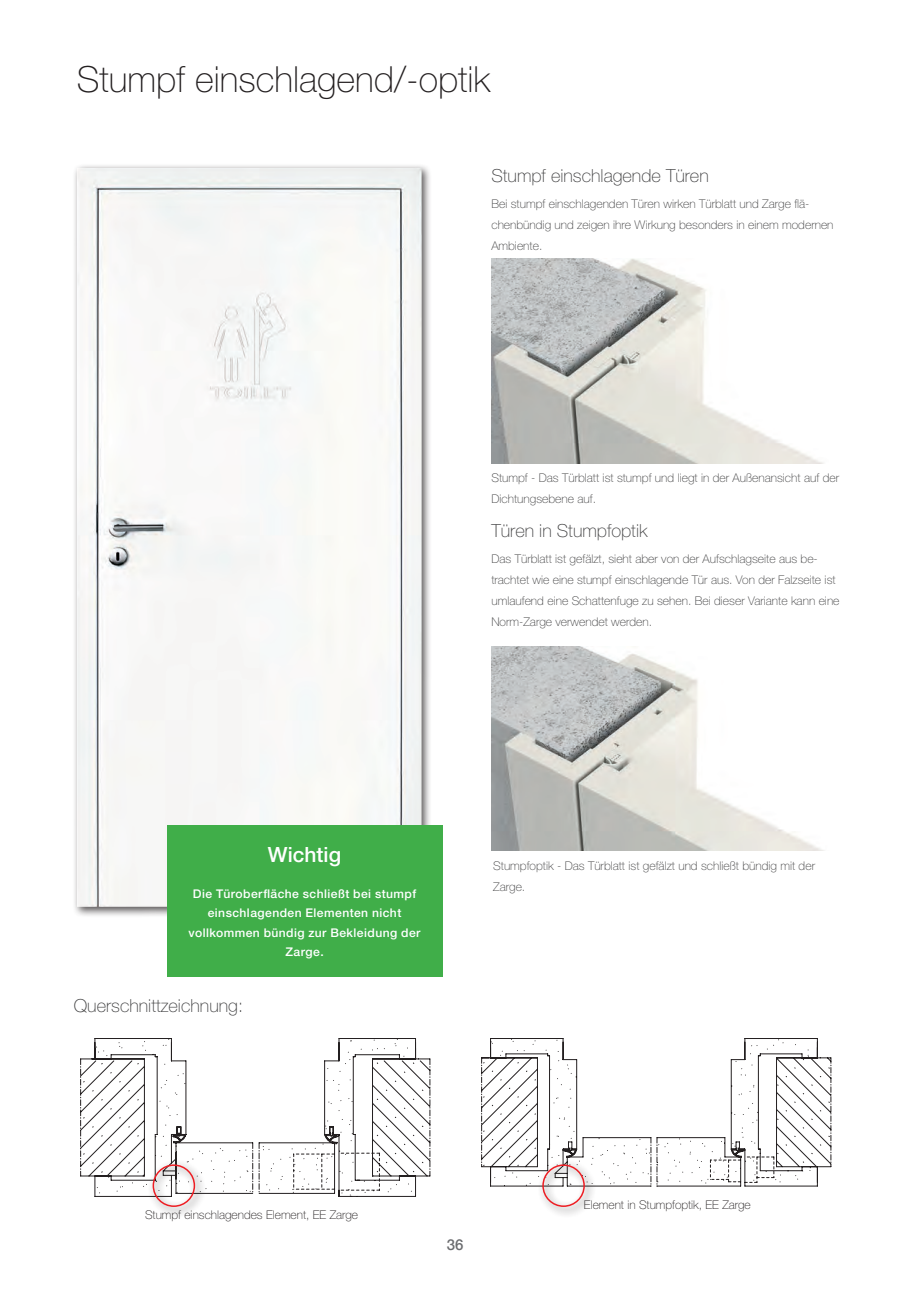
<style>
.page{position:relative;width:919px;height:1289px;background:#fff}
.page>*{position:absolute;margin:0;border:0;box-sizing:border-box;transform-origin:0 0}
.t1{font:100 36px "Helvetica Neue";color:#231f20}
.t2{font:500 21px "Helvetica Neue CE";color:#fff}
.t3{font:100 18px "Helvetica Neue";color:#3e3e3f}
.t4{font:500 15px "Helvetica Neue";color:#6c6d70}
.t5{font:100 12px/21px "Helvetica Neue";color:#3e3e3f}
.t6{font:500 12px/19.5px "Helvetica Neue CE";letter-spacing:.035em;color:#fff;text-align:center}
.t7{font:100 12px "Helvetica Neue";color:#231f20}
</style>
<div class="page">
<div style="left:72px;top:163px;width:360px;height:754px;background:#231f20;opacity:.75"></div>
<div style="left:77px;top:168px;width:344px;height:738px;background:#f7f8f6"></div>
<svg style="left:80px;top:1038px;width:351px;height:159px"></svg>
<svg style="left:481px;top:1038px;width:350px;height:148px"></svg>
<div style="left:148px;top:1159px;width:58px;height:58px;background:#231f20;opacity:.75"></div>
<div style="left:153px;top:1164px;width:42px;height:42px;border:2px solid #ee1d23;border-radius:50%"></div>
<div style="left:537px;top:1159px;width:59px;height:58px;background:#231f20;opacity:.75"></div>
<div style="left:542px;top:1164px;width:43px;height:42px;border:2px solid #ee1d23;border-radius:50%"></div>
<img style="left:491px;top:259px;width:332px;height:204px">
<img style="left:491px;top:646px;width:331px;height:204px">
<div style="left:167px;top:824px;width:275px;height:152px;background:#40ae49"></div>
<h1 class="t1" style="left:77px;top:59px;width:414px">Stumpf einschlagend/-optik</h1>
<h3 class="t3" style="left:491px;top:166px;width:219px">Stumpf einschlagende Türen</h3>
<p class="t5" style="left:491px;top:194px;width:343px">Bei stumpf einschlagenden Türen wirken Türblatt und Zarge flä&shy;chenbündig und zeigen ihre Wirkung besonders in einem modernen<br>Ambiente.</p>
<p class="t5" style="left:491px;top:467px;width:349px">Stumpf - Das Türblatt ist stumpf und liegt in der Außenansicht auf der<br>Dichtungsebene auf.</p>
<h3 class="t3" style="left:491px;top:520px;width:158px">Türen in Stumpfoptik</h3>
<p class="t5" style="left:491px;top:548px;width:349px">Das Türblatt ist gefälzt, sieht aber von der Aufschlagseite aus be&shy;trachtet wie eine stumpf einschlagende Tür aus. Von der Falzseite ist umlaufend eine Schattenfuge zu sehen. Bei dieser Variante kann eine Norm-Zarge verwendet werden.</p>
<h2 class="t2" style="left:268px;top:841px;width:75px">Wichtig</h2>
<p class="t6" style="left:189px;top:883px;width:233px">Die Türoberfläche schließt bei stumpf einschlagenden Elementen nicht vollkommen bündig zur Bekleidung der<br>Zarge.</p>
<h3 class="t3" style="left:74px;top:995px;width:171px">Querschnittzeichnung:</h3>
<p class="t5" style="left:493px;top:854px;width:323px">Stumpfoptik - Das Türblatt ist gefälzt und schließt bündig mit der<br>Zarge.</p>
<p class="t7" style="left:145px;top:1207px;width:214px">Stumpf einschlagendes Element, EE Zarge</p>
<p class="t4" style="left:447px;top:1232px;width:18px">36</p>
<p class="t7" style="left:584px;top:1197px;width:168px">Element in Stumpfoptik, EE Zarge</p>
</div>
